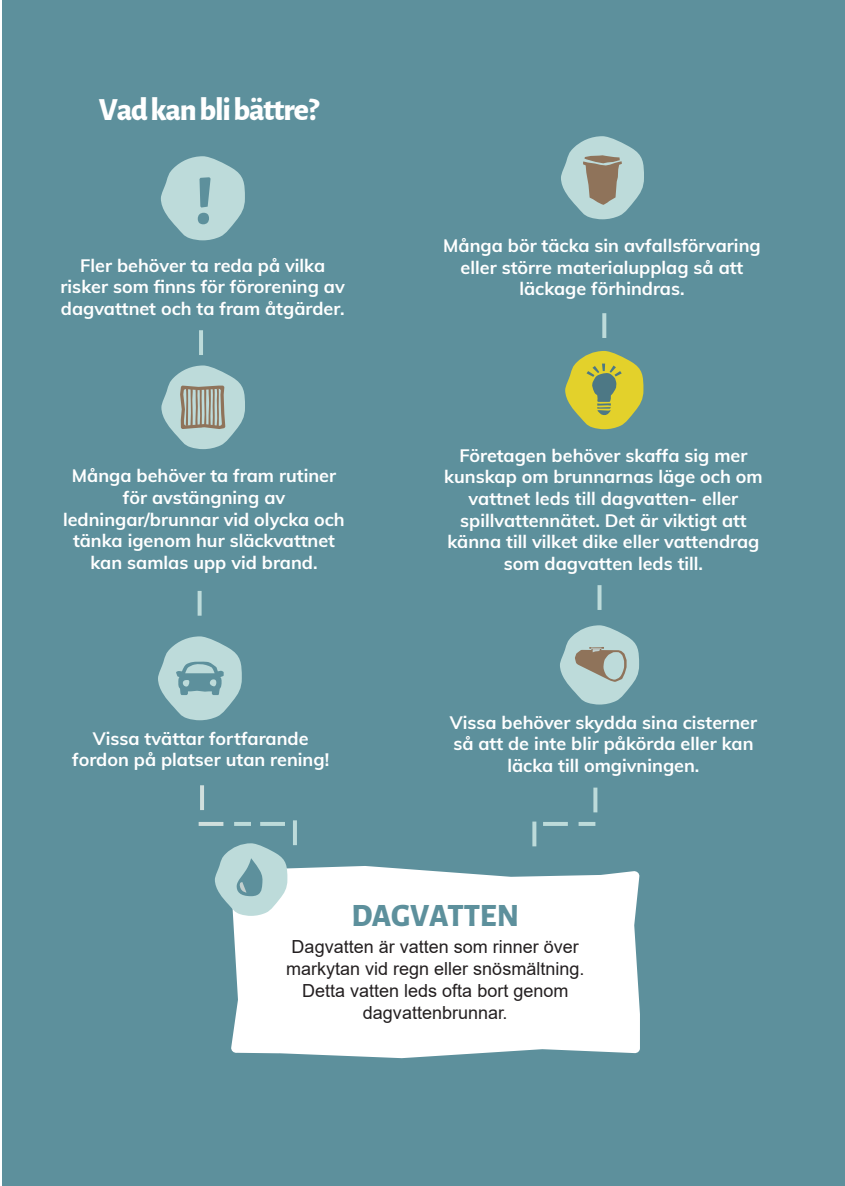
<style>
.page{position:relative;width:845px;height:1186px;background:#fff}
.page>*{position:absolute;margin:0;border:0;box-sizing:border-box;transform-origin:0 0}
.t1{font:800 32px "Alegreya Sans";color:#5d909c}
.t2{font:800 31.8px "Alegreya Sans";letter-spacing:-.035em;color:#fff}
.t3{font:700 18px/21.6px "Muli";color:#fff;text-align:center}
.t4{font:18px/22px "Arial";color:#231f20;text-align:center}
</style>
<div class="page">
<div style="left:3px;top:0;width:842px;height:1185px;background:#5d909c"></div>
<svg style="left:161px;top:156px;width:84px;height:84px"></svg>
<hr style="left:199px;top:330px;width:4px;height:25px;background:#bddbda">
<svg style="left:198px;top:591px;width:4px;height:24px"></svg>
<hr style="left:200px;top:785px;width:4px;height:24px;background:#d1dfdd">
<svg style="left:260px;top:822px;width:25px;height:3px"></svg>
<svg style="left:234px;top:822px;width:17px;height:3px"></svg>
<svg style="left:199px;top:822px;width:24px;height:3px"></svg>
<hr style="left:293px;top:820px;width:4px;height:24px;background:#bddbda">
<svg style="left:532px;top:821px;width:4px;height:25px"></svg>
<svg style="left:161px;top:365px;width:84px;height:84px"></svg>
<svg style="left:578px;top:822px;width:17px;height:3px"></svg>
<svg style="left:543px;top:822px;width:25px;height:3px"></svg>
<svg style="left:593px;top:787px;width:4px;height:25px"></svg>
<svg style="left:597px;top:585px;width:4px;height:24px"></svg>
<svg style="left:602px;top:313px;width:4px;height:25px"></svg>
<svg style="left:158px;top:636px;width:84px;height:84px"></svg>
<svg style="left:565px;top:351px;width:78px;height:78px"></svg>
<svg style="left:560px;top:625px;width:79px;height:79px"></svg>
<svg style="left:561px;top:136px;width:83px;height:83px"></svg>
<div style="left:231px;top:866px;width:409px;height:191px;background:#fff"></div>
<svg style="left:215px;top:843px;width:72px;height:72px"></svg>
<h2 class="t2" style="left:99px;top:86px;width:221px">Vad kan bli bättre?</h2>
<p class="t3" style="left:61px;top:253px;width:286px">Fler behöver ta reda på vilka risker som finns för förorening av dagvattnet och ta fram åtgärder.</p>
<p class="t3" style="left:63px;top:464px;width:283px">Många behöver ta fram rutiner för avstängning av ledningar/brunnar vid olycka och tänka igenom hur släckvattnet kan samlas upp vid brand.</p>
<p class="t3" style="left:72px;top:726px;width:258px">Vissa tvättar fortfarande fordon på platser utan rening!</p>
<p class="t3" style="left:443px;top:234px;width:319px">Många bör täcka sin avfallsförvaring eller större materialupplag så att läckage förhindras.</p>
<p class="t3" style="left:444px;top:443px;width:320px">Företagen behöver skaffa sig mer kunskap om brunnarnas läge och om vattnet leds till dagvatten- eller spillvattennätet. Det är viktigt att känna till vilket dike eller vattendrag som dagvatten leds till.</p>
<p class="t3" style="left:450px;top:710px;width:309px">Vissa behöver skydda sina cisterner så att de inte blir påkörda eller kan läcka till omgivningen.</p>
<h1 class="t1" style="left:351px;top:890px;width:169px">DAGVATTEN</h1>
<p class="t4" style="left:286px;top:935px;width:300px">Dagvatten är vatten som rinner över markytan vid regn eller snösmältning.<br>Detta vatten leds ofta bort genom dagvattenbrunnar.</p>
</div>
